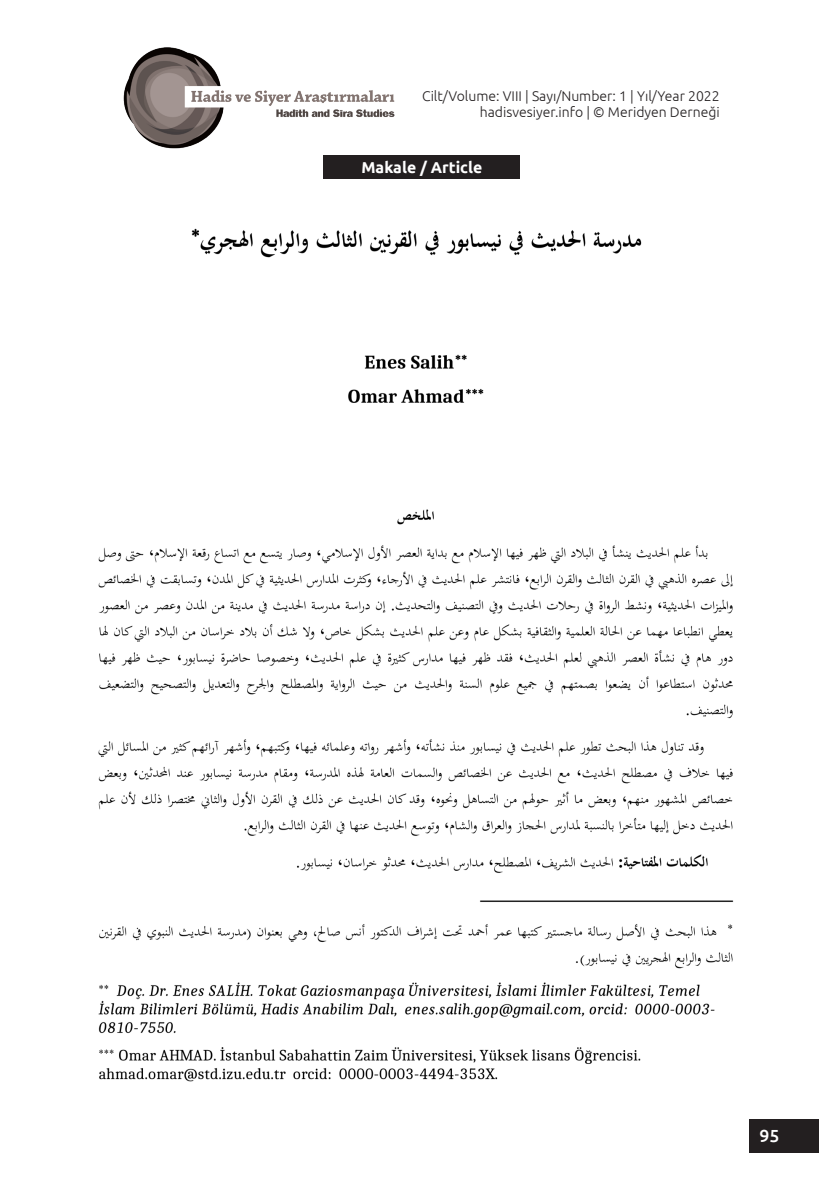
<style>
.page{position:relative;width:819px;height:1191px;background:#fff}
.page>*{position:absolute;margin:0;border:0;box-sizing:border-box;transform-origin:0 0}
.t1{font:500 17.5px "Ubuntu";color:#fff}
.t2{font:700 15.75px "Ubuntu";color:#fff}
.t3{font:300 14px "Ubuntu";color:#231f20}
</style>
<div class="page">
<img style="left:98px;top:178px;width:636px;height:904px">
<div style="left:749px;top:1119px;width:70px;height:34px;background:#231f20"></div>
<img style="left:123px;top:47px;width:272px;height:102px">
<div style="left:323px;top:155px;width:197px;height:23px;background:#231f20"></div>
<p class="t3" style="left:422px;top:87px;width:299px">Cilt/Volume: VIII | Sayı/Number: 1 | Yıl/Year 2022</p>
<p class="t3" style="left:479px;top:104px;width:241px">hadisvesiyer.info | © Meridyen Derneği</p>
<p class="t2" style="left:361px;top:158px;width:122px">Makale / Article</p>
<p class="t1" style="left:759px;top:1124px;width:21px">95</p>
</div>
